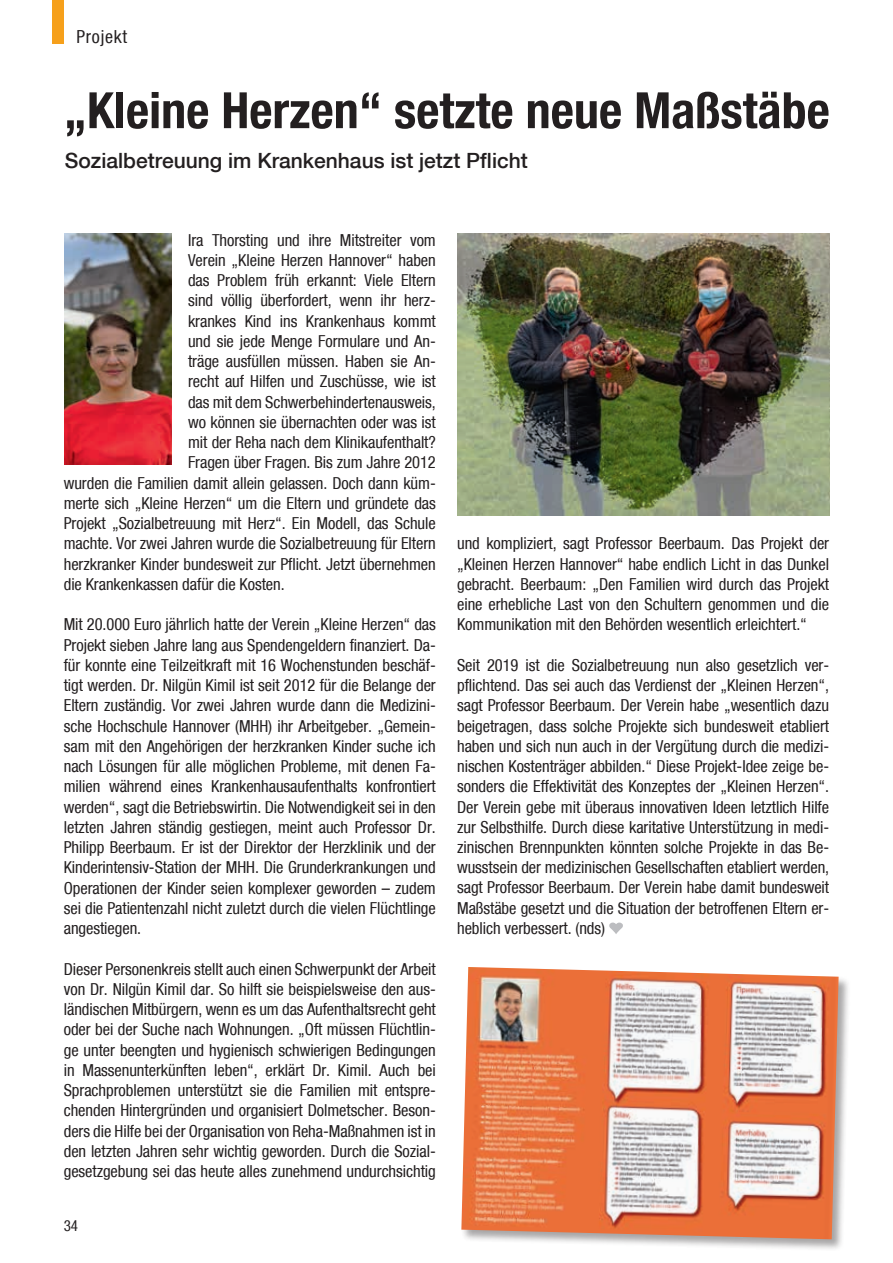
<style>
.page{position:relative;width:893px;height:1263px;background:#fff}
.page>*{position:absolute;margin:0;border:0;box-sizing:border-box;transform-origin:0 0}
.t1{font:700 condensed 50.1px "Helvetica Neue";color:#231f20}
.t2{font:500 21px "Helvetica Neue";color:#231f20}
.t3{font:condensed 18px "Helvetica Neue";letter-spacing:.04em;color:#231f20}
.t4{font:condensed 16.5px/20.2px "Helvetica Neue";letter-spacing:-.005em;color:#231f20;text-align:justify}
.t5{font:condensed 15px "Helvetica Neue";color:#231f20}
</style>
<div class="page">
<div style="left:52px;top:0;width:12px;height:43px;background:#f6a01b"></div>
<svg style="left:609px;top:922px;width:14px;height:12px"></svg>
<img style="left:65px;top:234px;width:106px;height:230px">
<img style="left:457px;top:234px;width:372px;height:282px">
<div style="left:461px;top:967px;width:390px;height:285px;background:#231f20;opacity:.4"></div>
<img style="left:461px;top:967px;width:378px;height:272px">
<p class="t3" style="left:77px;top:26px;width:52px">Projekt</p>
<h1 class="t1" style="left:64px;top:80px;width:767px">„Kleine Herzen“ setzte neue Maßstäbe</h1>
<p class="t2" style="left:65px;top:148px;width:464px">Sozialbetreuung im Krankenhaus ist jetzt Pflicht</p>
<p class="t4" style="left:188px;top:230px;width:249px">Ira Thorsting und ihre Mitstreiter vom</p>
<p class="t4" style="left:188px;top:250px;width:249px">Verein „Kleine Herzen Hannover“ haben</p>
<p class="t4" style="left:188px;top:270px;width:249px">das Problem früh erkannt: Viele Eltern</p>
<p class="t4" style="left:188px;top:290px;width:249px">sind völlig überfordert, wenn ihr herz-</p>
<p class="t4" style="left:188px;top:311px;width:249px">krankes Kind ins Krankenhaus kommt</p>
<p class="t4" style="left:188px;top:331px;width:249px">und sie jede Menge Formulare und An-</p>
<p class="t4" style="left:188px;top:351px;width:249px">träge ausfüllen müssen. Haben sie An-</p>
<p class="t4" style="left:188px;top:371px;width:249px">recht auf Hilfen und Zuschüsse, wie ist</p>
<p class="t4" style="left:188px;top:392px;width:249px">das mit dem Schwerbehindertenausweis,</p>
<p class="t4" style="left:188px;top:412px;width:249px">wo können sie übernachten oder was ist</p>
<p class="t4" style="left:188px;top:432px;width:249px">mit der Reha nach dem Klinikaufenthalt?</p>
<p class="t4" style="left:188px;top:452px;width:249px">Fragen über Fragen. Bis zum Jahre 2012</p>
<p class="t4" style="left:64px;top:473px;width:374px">wurden die Familien damit allein gelassen. Doch dann küm-</p>
<p class="t4" style="left:64px;top:493px;width:374px">merte sich „Kleine Herzen“ um die Eltern und gründete das</p>
<p class="t4" style="left:64px;top:513px;width:374px">Projekt „Sozialbetreuung mit Herz“. Ein Modell, das Schule</p>
<p class="t4" style="left:64px;top:533px;width:374px">machte. Vor zwei Jahren wurde die Sozialbetreuung für Eltern</p>
<p class="t4" style="left:64px;top:554px;width:374px">herzkranker Kinder bundesweit zur Pflicht. Jetzt übernehmen</p>
<p class="t4" style="left:64px;top:574px;width:222px">die Krankenkassen dafür die Kosten.</p>
<p class="t4" style="left:64px;top:614px;width:374px">Mit 20.000 Euro jährlich hatte der Verein „Kleine Herzen“ das Projekt sieben Jahre lang aus Spendengeldern finanziert. Da&shy;für konnte eine Teilzeitkraft mit 16 Wochenstunden beschäf&shy;tigt werden. Dr. Nilgün Kimil ist seit 2012 für die Belange der Eltern zuständig. Vor zwei Jahren wurde dann die Medizini&shy;sche Hochschule Hannover (MHH) ihr Arbeitgeber. „Gemein&shy;sam mit den Angehörigen der herzkranken Kinder suche ich nach Lösungen für alle möglichen Probleme, mit denen Fa&shy;milien während eines Krankenhausaufenthalts konfrontiert werden“, sagt die Betriebswirtin. Die Notwendigkeit sei in den letzten Jahren ständig gestiegen, meint auch Professor Dr.<br>Philipp Beerbaum. Er ist der Direktor der Herzklinik und der Kinderintensiv-Station der MHH. Die Grunderkrankungen und Operationen der Kinder seien komplexer geworden – zudem sei die Patientenzahl nicht zuletzt durch die vielen Flüchtlinge angestiegen.</p>
<p class="t4" style="left:64px;top:959px;width:374px">Dieser Personenkreis stellt auch einen Schwerpunkt der Arbeit von Dr. Nilgün Kimil dar. So hilft sie beispielsweise den aus&shy;ländischen Mitbürgern, wenn es um das Aufenthaltsrecht geht oder bei der Suche nach Wohnungen. „Oft müssen Flüchtlin&shy;ge unter beengten und hygienisch schwierigen Bedingungen in Massenunterkünften leben“, erklärt Dr. Kimil. Auch bei Sprachproblemen unterstützt sie die Familien mit entspre&shy;chenden Hintergründen und organisiert Dolmetscher. Beson&shy;ders die Hilfe bei der Organisation von Reha-Maßnahmen ist in den letzten Jahren sehr wichtig geworden. Durch die Sozial&shy;gesetzgebung sei das heute alles zunehmend undurchsichtig</p>
<p class="t5" style="left:64px;top:1217px;width:16px">34</p>
<p class="t4" style="left:457px;top:533px;width:374px">und kompliziert, sagt Professor Beerbaum. Das Projekt der „Kleinen Herzen Hannover“ habe endlich Licht in das Dunkel gebracht. Beerbaum: „Den Familien wird durch das Projekt eine erhebliche Last von den Schultern genommen und die Kommunikation mit den Behörden wesentlich erleichtert.“</p>
<p class="t4" style="left:457px;top:655px;width:374px">Seit 2019 ist die Sozialbetreuung nun also gesetzlich ver&shy;pflichtend. Das sei auch das Verdienst der „Kleinen Herzen“, sagt Professor Beerbaum. Der Verein habe „wesentlich dazu beigetragen, dass solche Projekte sich bundesweit etabliert haben und sich nun auch in der Vergütung durch die medizi&shy;nischen Kostenträger abbilden.“ Diese Projekt-Idee zeige be&shy;sonders die Effektivität des Konzeptes der „Kleinen Herzen“.<br>Der Verein gebe mit überaus innovativen Ideen letztlich Hilfe zur Selbsthilfe. Durch diese karitative Unterstützung in medi&shy;zinischen Brennpunkten könnten solche Projekte in das Be&shy;wusstsein der medizinischen Gesellschaften etabliert werden, sagt Professor Beerbaum. Der Verein habe damit bundesweit Maßstäbe gesetzt und die Situation der betroffenen Eltern er&shy;heblich verbessert. (nds)</p>
</div>
